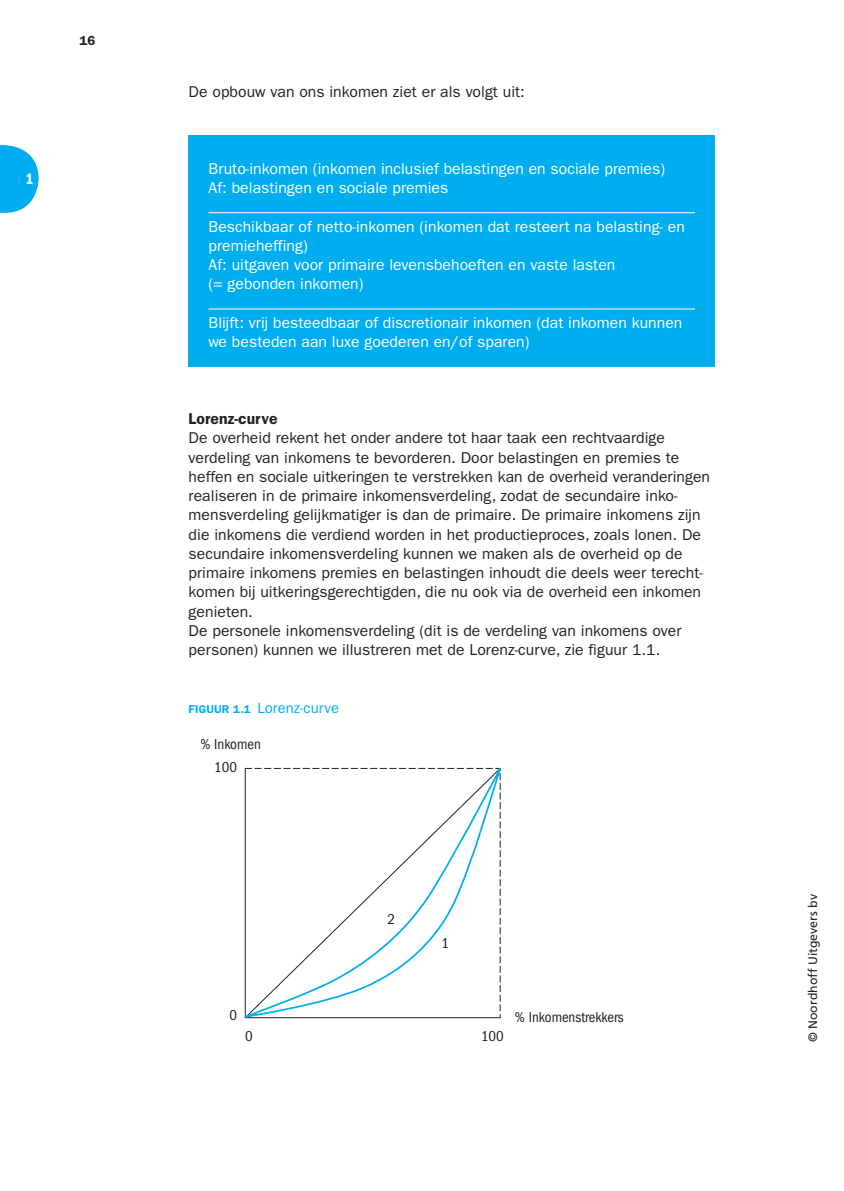
<style>
.page{position:relative;width:844px;height:1191px;background:#fff}
.page>*{position:absolute;margin:0;border:0;box-sizing:border-box;transform-origin:0 0}
.t1{font:15.75px/19.2px "ITC Franklin Gothic Std";letter-spacing:.005em;color:#231f20}
.t2{font:15.75px/19.2px "ITC Franklin Gothic Std";letter-spacing:.005em;color:#fff}
.t3{font:600 15.75px "ITC Franklin Gothic Std";letter-spacing:.005em;color:#231f20}
.t4{font:15.75px "ITC Franklin Gothic Std Dm Cd";color:#fff}
.t5{font:condensed 14.88px/23.3px "ITC Franklin Gothic Std";color:#231f20}
.t6{font:14.88px "ITC Franklin Gothic Std";letter-spacing:.005em;color:#00aeef}
.t7{font:600 13.12px "ITC Franklin Gothic Std";color:#231f20}
.t8{font:12.25px "Frutiger LT Std";color:#231f20}
.s1{font-weight:600;font-size:11.38px}
</style>
<div class="page">
<svg style="left:0;top:145px;width:39px;height:68px"></svg>
<div style="left:189px;top:135px;width:525px;height:231px;background:#00aeef"></div>
<hr style="left:208px;top:212px;width:486px;height:1px;background:#fff">
<hr style="left:208px;top:308px;width:486px;height:1px;background:#fff">
<svg style="left:244px;top:767px;width:257px;height:251px"></svg>
<p class="t7" style="left:79px;top:35px;width:17px">16</p>
<p class="t4" style="left:26px;top:173px;width:10px">1</p>
<p class="t1" style="left:189px;top:83px;width:338px">De opbouw van ons inkomen ziet er als volgt uit:</p>
<p class="t2" style="left:208px;top:160px;width:458px">Bruto-inkomen (inkomen inclusief belastingen en sociale premies)<br>Af: belastingen en sociale premies</p>
<p class="t2" style="left:208px;top:218px;width:478px">Beschikbaar of netto-inkomen (inkomen dat resteert na belasting- en premieheffing)<br>Af: uitgaven voor primaire levensbehoeften en vaste lasten<br>(= gebonden inkomen)</p>
<p class="t2" style="left:208px;top:314px;width:475px">Blijft: vrij besteedbaar of discretionair inkomen (dat inkomen kunnen we besteden aan luxe goederen en/of sparen)</p>
<p class="t3" style="left:189px;top:413px;width:90px">Lorenz-curve</p>
<p class="t1" style="left:189px;top:430px;width:522px">De overheid rekent het onder andere tot haar taak een rechtvaardige verdeling van inkomens te bevorderen. Door belastingen en premies te heffen en sociale uitkeringen te verstrekken kan de overheid veranderingen realiseren in de primaire inkomensverdeling, zodat de secundaire inko&shy;mensverdeling gelijkmatiger is dan de primaire. De primaire inkomens zijn die inkomens die verdiend worden in het productieproces, zoals lonen. De secundaire inkomensverdeling kunnen we maken als de overheid op de primaire inkomens premies en belastingen inhoudt die deels weer terecht&shy;komen bij uitkeringsgerechtigden, die nu ook via de overheid een inkomen genieten.<br>De personele inkomensverdeling (dit is de verdeling van inkomens over personen) kunnen we illustreren met de Lorenz-curve, zie figuur 1.1.</p>
<p class="t6" style="left:189px;top:702px;width:152px"><span class="s1">FIGUUR 1.1</span> Lorenz-curve</p>
<p class="t5" style="left:214px;top:733px;width:48px;text-indent:-14px">% Inkomen<br>100</p>
<p class="t5" style="left:387px;top:909px;width:9px">2</p>
<p class="t5" style="left:441px;top:932px;width:9px">1</p>
<p class="t5" style="left:229px;top:1005px;width:9px">0</p>
<p class="t5" style="left:515px;top:1007px;width:110px">% Inkomenstrekkers</p>
<p class="t5" style="left:245px;top:1025px;width:9px">0</p>
<p class="t5" style="left:481px;top:1025px;width:24px">100</p>
<p class="t8" style="left:806px;top:1042px;width:149px;rotate:-90deg">© Noordhoff Uitgevers bv</p>
</div>
